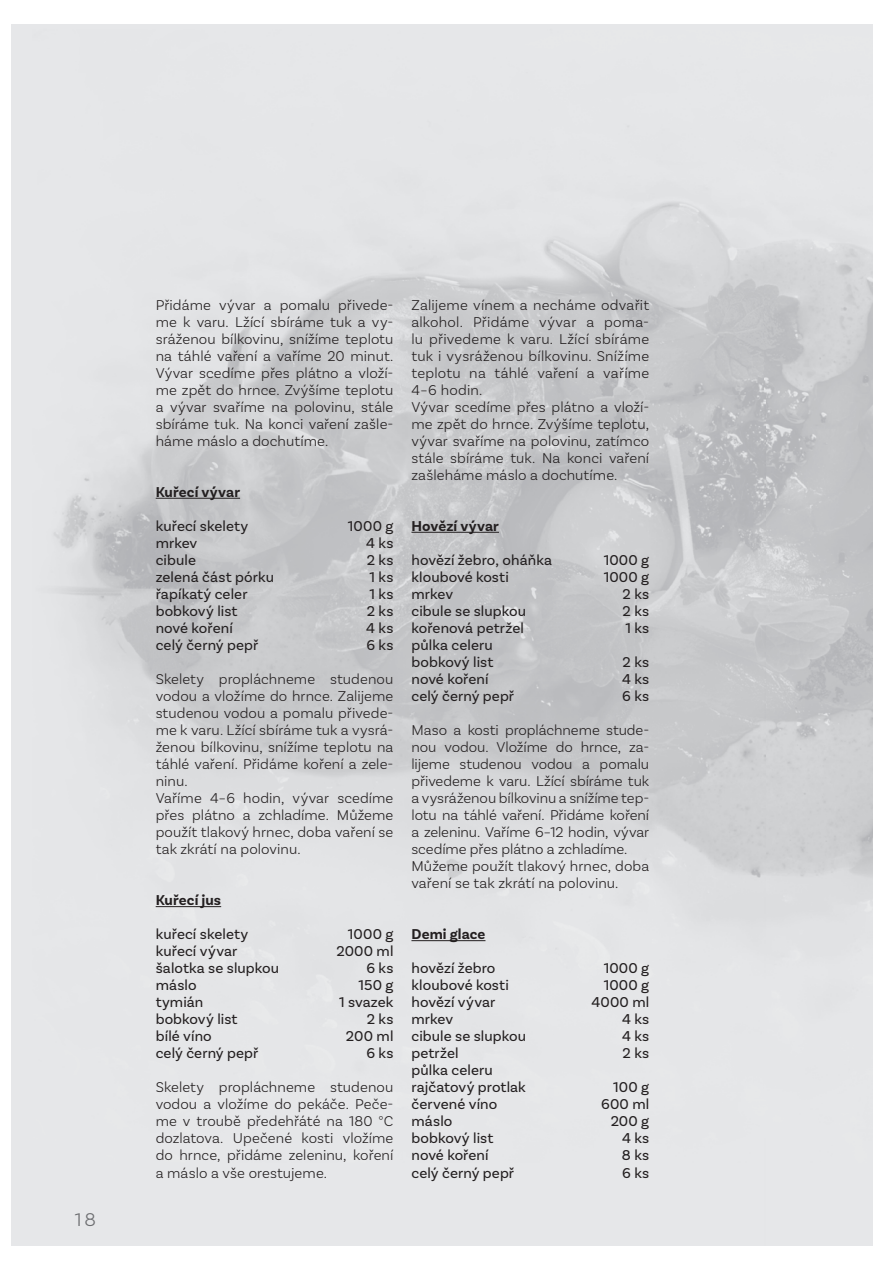
<style>
.page{position:relative;width:873px;height:1270px;background:#fff}
.page>*{position:absolute;margin:0;border:0;box-sizing:border-box;transform-origin:0 0}
.t1{font:300 19.5px "Basic Sans";color:#6c6d70}
.t2{font:300 15px/17px "Basic Sans";letter-spacing:.005em;color:#231f20}
.t3{font:15px/17px "Basic Sans";letter-spacing:.005em;color:#231f20}
.t4{font:700 15px "Basic Sans";letter-spacing:.005em;color:#231f20}
</style>
<div class="page">
<img style="left:11px;top:25px;width:861px;height:1220px">
<hr style="left:156px;top:498px;width:84px;height:1px;background:#231f20">
<hr style="left:156px;top:906px;width:65px;height:1px;background:#231f20">
<hr style="left:411px;top:532px;width:88px;height:1px;background:#231f20">
<hr style="left:411px;top:940px;width:74px;height:1px;background:#231f20">
<h1 class="t1" style="left:75px;top:1207px;width:23px">18</h1>
<p class="t2" style="left:156px;top:296px;width:239px;text-align:justify">Přidáme vývar a pomalu přivede&shy;me k varu. Lžící sbíráme tuk a vy&shy;sráženou bílkovinu, snížíme teplotu na táhlé vaření a vaříme 20 minut.<br>Vývar scedíme přes plátno a vloží&shy;me zpět do hrnce. Zvýšíme teplotu a vývar svaříme na polovinu, stále sbíráme tuk. Na konci vaření zašle&shy;háme máslo a dochutíme.</p>
<p class="t4" style="left:156px;top:482px;width:86px">Kuřecí vývar</p>
<p class="t3" style="left:156px;top:517px;width:94px">kuřecí skelety</p>
<p class="t3" style="left:348px;top:517px;width:47px">1000 g</p>
<p class="t3" style="left:156px;top:534px;width:43px">mrkev</p>
<p class="t3" style="left:366px;top:534px;width:29px">4 ks</p>
<p class="t3" style="left:156px;top:551px;width:42px">cibule</p>
<p class="t3" style="left:367px;top:551px;width:28px">2 ks</p>
<p class="t3" style="left:156px;top:568px;width:120px">zelená část pórku</p>
<p class="t3" style="left:369px;top:568px;width:25px">1 ks</p>
<p class="t3" style="left:156px;top:585px;width:93px">řapíkatý celer</p>
<p class="t3" style="left:369px;top:585px;width:25px">1 ks</p>
<p class="t3" style="left:156px;top:602px;width:83px">bobkový list</p>
<p class="t3" style="left:367px;top:602px;width:28px">2 ks</p>
<p class="t3" style="left:156px;top:619px;width:79px">nové koření</p>
<p class="t3" style="left:366px;top:619px;width:29px">4 ks</p>
<p class="t3" style="left:156px;top:636px;width:104px">celý černý pepř</p>
<p class="t3" style="left:366px;top:636px;width:29px">6 ks</p>
<p class="t2" style="left:156px;top:670px;width:239px">Skelety propláchneme studenou vodou a vložíme do hrnce. Zalijeme studenou vodou a pomalu přivede&shy;me k varu. Lžící sbíráme tuk a vysrá&shy;ženou bílkovinu, snížíme teplotu na táhlé vaření. Přidáme koření a zele&shy;ninu.<br>Vaříme 4–6 hodin, vývar scedíme přes plátno a zchladíme. Můžeme použít tlakový hrnec, doba vaření se tak zkrátí na polovinu.</p>
<p class="t4" style="left:156px;top:891px;width:67px">Kuřecí jus</p>
<p class="t3" style="left:156px;top:925px;width:94px">kuřecí skelety</p>
<p class="t3" style="left:348px;top:925px;width:47px">1000 g</p>
<p class="t3" style="left:156px;top:942px;width:83px">kuřecí vývar</p>
<p class="t3" style="left:336px;top:942px;width:58px">2000 ml</p>
<p class="t3" style="left:156px;top:959px;width:125px">šalotka se slupkou</p>
<p class="t3" style="left:366px;top:959px;width:29px">6 ks</p>
<p class="t3" style="left:156px;top:976px;width:42px">máslo</p>
<p class="t3" style="left:358px;top:976px;width:36px">150 g</p>
<p class="t3" style="left:156px;top:993px;width:49px">tymián</p>
<p class="t3" style="left:339px;top:993px;width:56px">1 svazek</p>
<p class="t3" style="left:156px;top:1010px;width:83px">bobkový list</p>
<p class="t3" style="left:367px;top:1010px;width:28px">2 ks</p>
<p class="t3" style="left:156px;top:1027px;width:58px">bílé víno</p>
<p class="t3" style="left:346px;top:1027px;width:49px">200 ml</p>
<p class="t3" style="left:156px;top:1044px;width:104px">celý černý pepř</p>
<p class="t3" style="left:366px;top:1044px;width:29px">6 ks</p>
<p class="t2" style="left:156px;top:1078px;width:239px;text-align:justify">Skelety propláchneme studenou vodou a vložíme do pekáče. Peče&shy;me v troubě předehřáté na 180 °C dozlatova. Upečené kosti vložíme do hrnce, přidáme zeleninu, koření a máslo a vše orestujeme.</p>
<p class="t2" style="left:411px;top:296px;width:239px">Zalijeme vínem a necháme odvařit alkohol. Přidáme vývar a poma&shy;lu přivedeme k varu. Lžící sbíráme tuk i vysráženou bílkovinu. Snížíme teplotu na táhlé vaření a vaříme<br>4–6 hodin.<br>Vývar scedíme přes plátno a vloží&shy;me zpět do hrnce. Zvýšíme teplotu, vývar svaříme na polovinu, zatímco stále sbíráme tuk. Na konci vaření zašleháme máslo a dochutíme.</p>
<p class="t4" style="left:411px;top:516px;width:89px">Hovězí vývar</p>
<p class="t3" style="left:411px;top:551px;width:142px">hovězí žebro, oháňka</p>
<p class="t3" style="left:603px;top:551px;width:47px">1000 g</p>
<p class="t3" style="left:411px;top:568px;width:99px">kloubové kosti</p>
<p class="t3" style="left:603px;top:568px;width:47px">1000 g</p>
<p class="t3" style="left:411px;top:585px;width:43px">mrkev</p>
<p class="t3" style="left:622px;top:585px;width:28px">2 ks</p>
<p class="t3" style="left:411px;top:602px;width:116px">cibule se slupkou</p>
<p class="t3" style="left:622px;top:602px;width:28px">2 ks</p>
<p class="t3" style="left:411px;top:619px;width:114px">kořenová petržel</p>
<p class="t3" style="left:625px;top:619px;width:25px">1 ks</p>
<p class="t3" style="left:411px;top:636px;width:83px">půlka celeru bobkový list</p>
<p class="t3" style="left:622px;top:653px;width:28px">2 ks</p>
<p class="t3" style="left:411px;top:670px;width:79px">nové koření</p>
<p class="t3" style="left:622px;top:670px;width:29px">4 ks</p>
<p class="t3" style="left:411px;top:687px;width:104px">celý černý pepř</p>
<p class="t3" style="left:622px;top:687px;width:29px">6 ks</p>
<p class="t2" style="left:411px;top:721px;width:239px">Maso a kosti propláchneme stude&shy;nou vodou. Vložíme do hrnce, za&shy;lijeme studenou vodou a pomalu přivedeme k varu. Lžící sbíráme tuk a vysráženou bílkovinu a snížíme tep&shy;lotu na táhlé vaření. Přidáme koření a zeleninu. Vaříme 6–12 hodin, vývar scedíme přes plátno a zchladíme.<br>Můžeme použít tlakový hrnec, doba vaření se tak zkrátí na polovinu.</p>
<p class="t4" style="left:411px;top:925px;width:75px">Demi glace</p>
<p class="t3" style="left:411px;top:959px;width:85px">hovězí žebro</p>
<p class="t3" style="left:603px;top:959px;width:47px">1000 g</p>
<p class="t3" style="left:411px;top:976px;width:99px">kloubové kosti</p>
<p class="t3" style="left:603px;top:976px;width:47px">1000 g</p>
<p class="t3" style="left:411px;top:993px;width:85px">hovězí vývar</p>
<p class="t3" style="left:591px;top:993px;width:59px">4000 ml</p>
<p class="t3" style="left:411px;top:1010px;width:43px">mrkev</p>
<p class="t3" style="left:622px;top:1010px;width:29px">4 ks</p>
<p class="t3" style="left:411px;top:1027px;width:116px">cibule se slupkou</p>
<p class="t3" style="left:622px;top:1027px;width:29px">4 ks</p>
<p class="t3" style="left:411px;top:1044px;width:49px">petržel</p>
<p class="t3" style="left:622px;top:1044px;width:28px">2 ks</p>
<p class="t3" style="left:411px;top:1061px;width:116px">půlka celeru rajčatový protlak</p>
<p class="t3" style="left:613px;top:1078px;width:37px">100 g</p>
<p class="t3" style="left:411px;top:1095px;width:87px">červené víno</p>
<p class="t3" style="left:601px;top:1095px;width:50px">600 ml</p>
<p class="t3" style="left:411px;top:1112px;width:42px">máslo</p>
<p class="t3" style="left:610px;top:1112px;width:40px">200 g</p>
<p class="t3" style="left:411px;top:1129px;width:83px">bobkový list</p>
<p class="t3" style="left:622px;top:1129px;width:29px">4 ks</p>
<p class="t3" style="left:411px;top:1146px;width:79px">nové koření</p>
<p class="t3" style="left:622px;top:1146px;width:29px">8 ks</p>
<p class="t3" style="left:411px;top:1163px;width:104px">celý černý pepř</p>
<p class="t3" style="left:622px;top:1163px;width:29px">6 ks</p>
</div>
